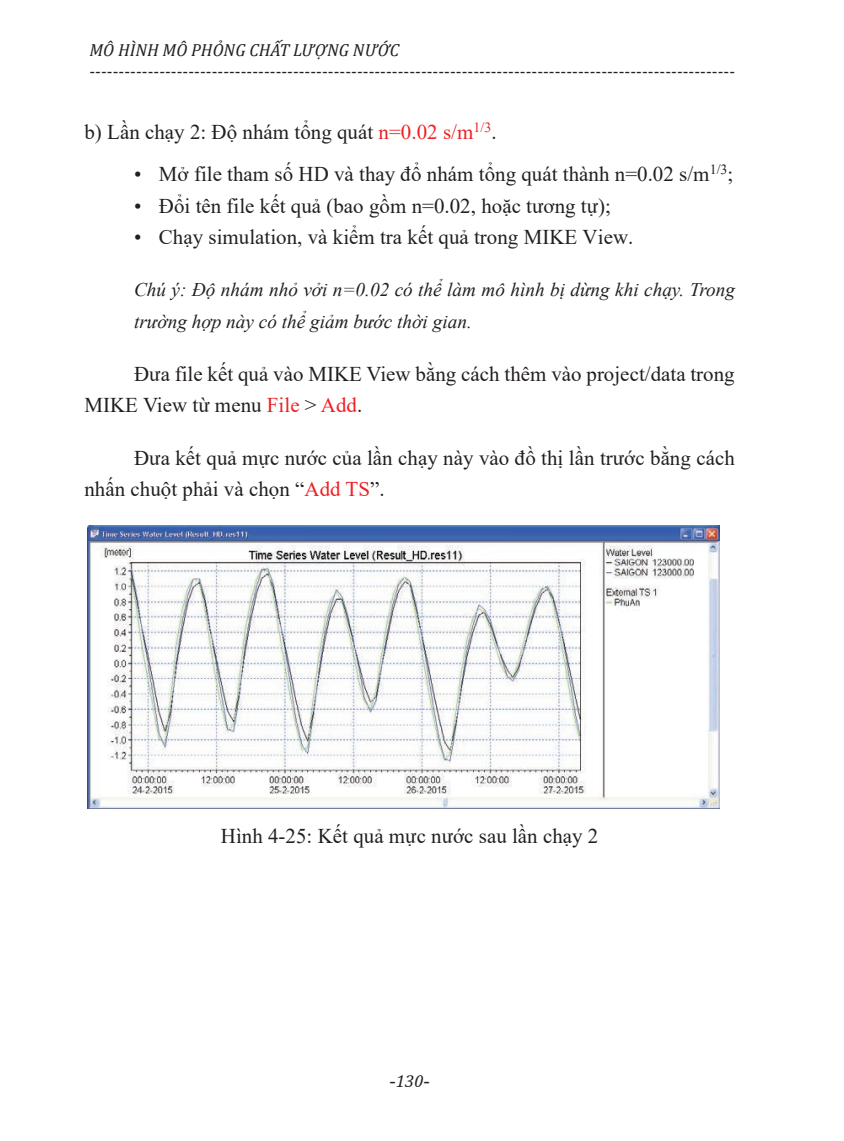
<style>
.page{position:relative;width:844px;height:1141px;background:#fff}
.page>*{position:absolute;margin:0;border:0;box-sizing:border-box;transform-origin:0 0}
.t1{font:21px/31.5px "Times New Roman";color:#231f20}
.t2{font:italic 19.25px/31.5px "Times New Roman";color:#231f20}
.t3{font:17.5px "Cambria";color:#231f20}
.t4{font:italic 17.5px "Cambria";letter-spacing:.005em;color:#231f20}
.s1{color:#ee1f23}
.s2{font-family:"Times New Roman";font-style:normal;font-size:19.25px}
</style>
<div class="page">
<img style="left:87px;top:525px;width:632px;height:284px">
<p class="t4" style="left:89px;top:38px;width:311px">MÔ HÌNH MÔ PHỎNG CHẤT LƯỢNG NƯỚC</p>
<p class="t3" style="left:89px;top:61px;width:647px">---------------------------------------------------------------------------------------------------------------</p>
<p class="t1" style="left:84px;top:116px;width:413px">b) Lần chạy 2: Độ nhám tổng quát <span class="s1">n=0.02 s/m</span><sup>1/3</sup>.</p>
<p class="t1" style="left:134px;top:158px;width:600px">• Mở file tham số HD và thay đổ nhám tổng quát thành n=0.02 s/m<sup>1/3</sup>;</p>
<p class="t1" style="left:134px;top:189px;width:478px">• Đổi tên file kết quả (bao gồm n=0.02, hoặc tương tự);</p>
<p class="t1" style="left:134px;top:221px;width:500px">• Chạy simulation, và kiểm tra kết quả trong MIKE View.</p>
<p class="t2" style="left:134px;top:273px;width:602px">Chú ý: Độ nhám nhỏ vởi n=0.02 có thể làm mô hình bị dừng khi chạy. Trong trường hợp này có thể giảm bước thời gian.</p>
<p class="t1" style="left:84px;top:357px;width:651px;text-indent:50px">Đưa file kết quả vào MIKE View bằng cách thêm vào project/data trong<br>MIKE View từ menu <span class="s1">File</span> &gt; <span class="s1">Add</span>.</p>
<p class="t1" style="left:84px;top:441px;width:651px;text-indent:50px">Đưa kết quả mực nước của lần chạy này vào đồ thị lần trước bằng cách nhấn chuột phải và chọn “<span class="s1">Add TS</span>”.</p>
<p class="t1" style="left:221px;top:819px;width:379px">Hình 4-25: Kết quả mực nước sau lần chạy 2</p>
<p class="t4" style="left:389px;top:1068px;width:42px"><span class="s2">-</span>130<span class="s2">-</span></p>
</div>
